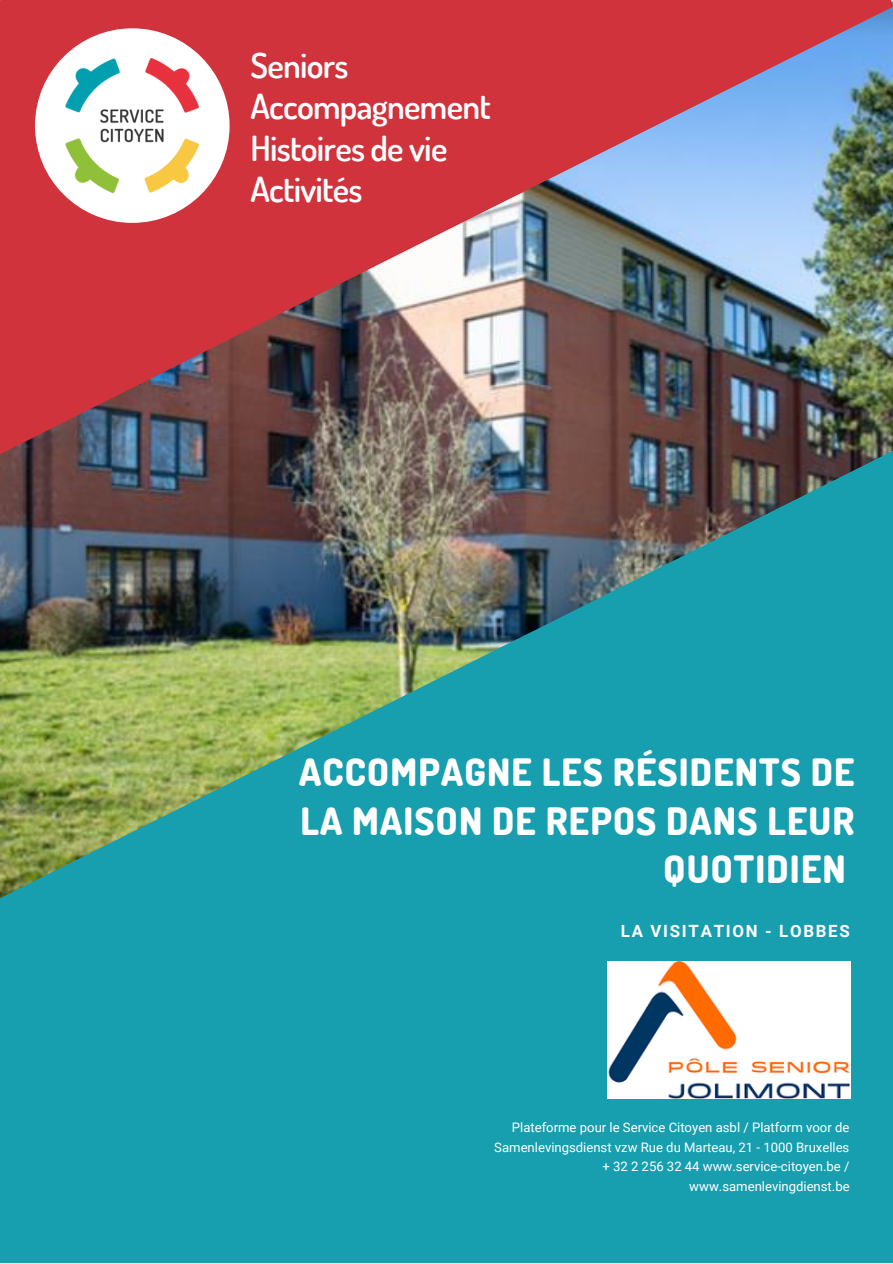
<style>
.page{position:relative;width:893px;height:1264px;background:#fff}
.page>*{position:absolute;margin:0;border:0;box-sizing:border-box;transform-origin:0 0}
.t1{font:800 37.65px/48.3px "Dosis";letter-spacing:.03em;color:#fff;text-align:right}
.t2{font:600 34.65px "Dosis";letter-spacing:-.02em;color:#fff}
.t3{font:700 16.8px "Roboto";letter-spacing:.1em;color:#fff}
.t4{font:13.05px/19.6px "Roboto";color:#fff;text-align:right}
</style>
<div class="page">
<img style="left:0;top:454px;width:892px;height:808px">
<img style="left:0;top:0;width:892px;height:454px">
<div style="left:35px;top:28px;width:194px;height:195px;background:#fff;border-radius:50%"></div>
<img style="left:65px;top:58px;width:135px;height:136px">
<img style="left:607px;top:961px;width:243px;height:137px">
<h2 class="t2" style="left:250px;top:43px;width:100px">Seniors</h2>
<h2 class="t2" style="left:250px;top:84px;width:242px">Accompagnement</h2>
<h2 class="t2" style="left:250px;top:125px;width:198px">Histoires de vie</h2>
<h2 class="t2" style="left:250px;top:166px;width:114px">Activités</h2>
<h1 class="t1" style="left:299px;top:747px;width:557px">ACCOMPAGNE LES RÉSIDENTS DE<br>LA MAISON DE REPOS DANS LEUR<br>QUOTIDIEN</h1>
<p class="t3" style="left:620px;top:921px;width:230px">LA VISITATION - LOBBES</p>
<p class="t4" style="left:494px;top:1117px;width:357px">Plateforme pour le Service Citoyen asbl / Platform voor de Samenlevingsdienst vzw Rue du Marteau, 21 - 1000 Bruxelles + 32 2 256 32 44 www.service-citoyen.be / www.samenlevingdienst.be</p>
</div>
